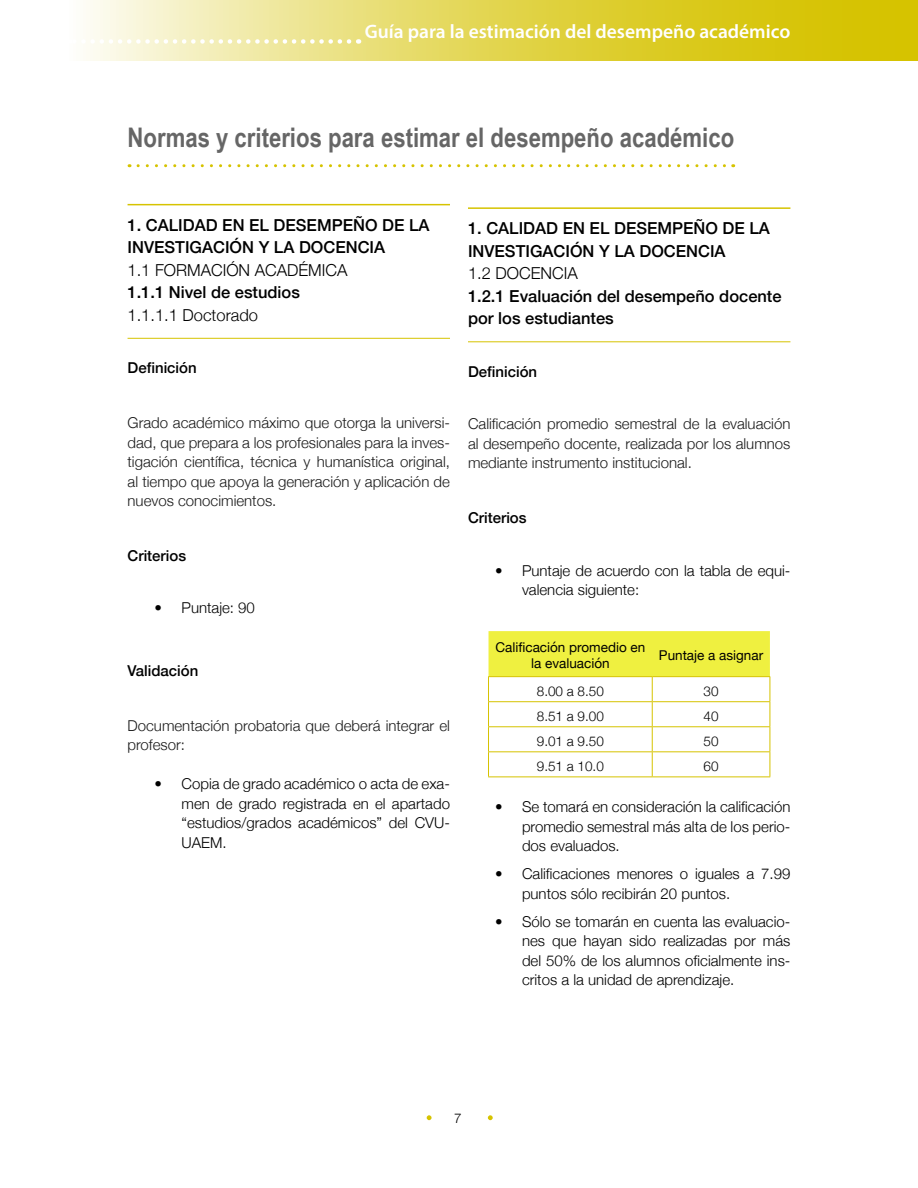
<style>
.page{position:relative;width:918px;height:1188px;background:#fff}
.page>*{position:absolute;margin:0;border:0;box-sizing:border-box;transform-origin:0 0}
.t1{font:700 27px "Arial Narrow";color:#666}
.t2{font:600 19.5px "Myriad Pro";color:#fff}
.t3{font:500 16.5px/22.5px "Helvetica Neue";color:#000}
.t4{font:300 16.5px "Helvetica Neue";color:#000}
.t5{font:300 15px/19.5px "Helvetica Neue";color:#000;text-align:justify}
.t6{font:300 15px/19.5px "Helvetica Neue";color:#1a1a1a;text-align:justify}
.t7{font:500 15px "Helvetica Neue";color:#000}
.t8{font:13.5px/16.2px "Helvetica Neue";color:#000;text-align:center}
.t9{font:300 13.5px "Helvetica Neue";color:#000}
</style>
<div class="page">
<svg style="left:86px;top:0;width:832px;height:60px;background:#e3d759"></svg>
<svg style="left:86px;top:39px;width:263px;height:5px"></svg>
<svg style="left:427px;top:1115px;width:5px;height:5px"></svg>
<svg style="left:488px;top:1115px;width:5px;height:5px"></svg>
<svg style="left:138px;top:164px;width:596px;height:3px"></svg>
<hr style="left:128px;top:204px;width:322px;height:1px;background:#d6c300">
<hr style="left:128px;top:338px;width:322px;height:1px;background:#d6c300">
<hr style="left:468px;top:207px;width:322px;height:2px;background:#d6c300">
<hr style="left:468px;top:341px;width:322px;height:1px;background:#d6c300">
<svg style="left:488px;top:631px;width:283px;height:146px"></svg>
<hr style="left:488px;top:777px;width:164px;height:1px;background:#d6c300">
<hr style="left:652px;top:777px;width:118px;height:1px;background:#d6c300">
<h2 class="t2" style="left:365px;top:19px;width:427px">Guía para la estimación del desempeño académico</h2>
<h1 class="t1" style="left:128px;top:117px;width:608px">Normas y criterios para estimar el desempeño académico</h1>
<p class="t3" style="left:128px;top:212px;width:303px">1. CALIDAD EN EL DESEMPEÑO DE LA<br>INVESTIGACIÓN Y LA DOCENCIA</p>
<p class="t4" style="left:128px;top:257px;width:221px">1.1 FORMACIÓN ACADÉMICA</p>
<p class="t3" style="left:128px;top:280px;width:174px">1.1.1 Nivel de estudios</p>
<p class="t4" style="left:128px;top:302px;width:132px">1.1.1.1 Doctorado</p>
<p class="t7" style="left:128px;top:356px;width:71px">Definición</p>
<p class="t6" style="left:128px;top:412px;width:324px">Grado académico máximo que otorga la universi&shy;dad, que prepara a los profesionales para la inves&shy;tigación científica, técnica y humanística original, al tiempo que apoya la generación y aplicación de nuevos conocimientos.</p>
<p class="t7" style="left:128px;top:543px;width:60px">Criterios</p>
<p class="t5" style="left:155px;top:597px;width:102px">• Puntaje: 90</p>
<p class="t7" style="left:128px;top:659px;width:72px">Validación</p>
<p class="t6" style="left:128px;top:715px;width:324px">Documentación probatoria que deberá integrar el profesor:</p>
<p class="t5" style="left:182px;top:773px;width:270px;text-indent:-27px">• Copia de grado académico o acta de exa&shy;men de grado registrada en el apartado “estudios/grados académicos” del CVU-UAEM.</p>
<p class="t3" style="left:468px;top:216px;width:303px">1. CALIDAD EN EL DESEMPEÑO DE LA<br>INVESTIGACIÓN Y LA DOCENCIA</p>
<p class="t4" style="left:468px;top:260px;width:111px">1.2 DOCENCIA</p>
<p class="t3" style="left:468px;top:283px;width:315px">1.2.1 Evaluación del desempeño docente por los estudiantes</p>
<p class="t7" style="left:468px;top:360px;width:71px">Definición</p>
<p class="t6" style="left:468px;top:413px;width:324px">Calificación promedio semestral de la evaluación al desempeño docente, realizada por los alumnos mediante instrumento institucional.</p>
<p class="t7" style="left:468px;top:506px;width:60px">Criterios</p>
<p class="t5" style="left:522px;top:559px;width:270px;text-indent:-27px">• Puntaje de acuerdo con la tabla de equi&shy;valencia siguiente:</p>
<p class="t8" style="left:496px;top:640px;width:151px">Calificación promedio en la evaluación</p>
<p class="t8" style="left:659px;top:648px;width:106px">Puntaje a asignar</p>
<p class="t9" style="left:537px;top:680px;width:69px">8.00 a 8.50</p>
<p class="t9" style="left:704px;top:680px;width:17px">30</p>
<p class="t9" style="left:537px;top:705px;width:69px">8.51 a 9.00</p>
<p class="t9" style="left:704px;top:705px;width:17px">40</p>
<p class="t9" style="left:537px;top:730px;width:69px">9.01 a 9.50</p>
<p class="t9" style="left:704px;top:730px;width:17px">50</p>
<p class="t9" style="left:537px;top:755px;width:69px">9.51 a 10.0</p>
<p class="t9" style="left:704px;top:755px;width:17px">60</p>
<p class="t5" style="left:522px;top:796px;width:270px;text-indent:-27px">• Se tomará en consideración la calificación promedio semestral más alta de los perio&shy;dos evaluados.</p>
<p class="t5" style="left:522px;top:863px;width:270px;text-indent:-27px">• Calificaciones menores o iguales a 7.99 puntos sólo recibirán 20 puntos.</p>
<p class="t5" style="left:522px;top:911px;width:270px;text-indent:-27px">• Sólo se tomarán en cuenta las evaluacio&shy;nes que hayan sido realizadas por más del 50% de los alumnos oficialmente ins&shy;critos a la unidad de aprendizaje.</p>
<p class="t9" style="left:454px;top:1107px;width:9px">7</p>
</div>
